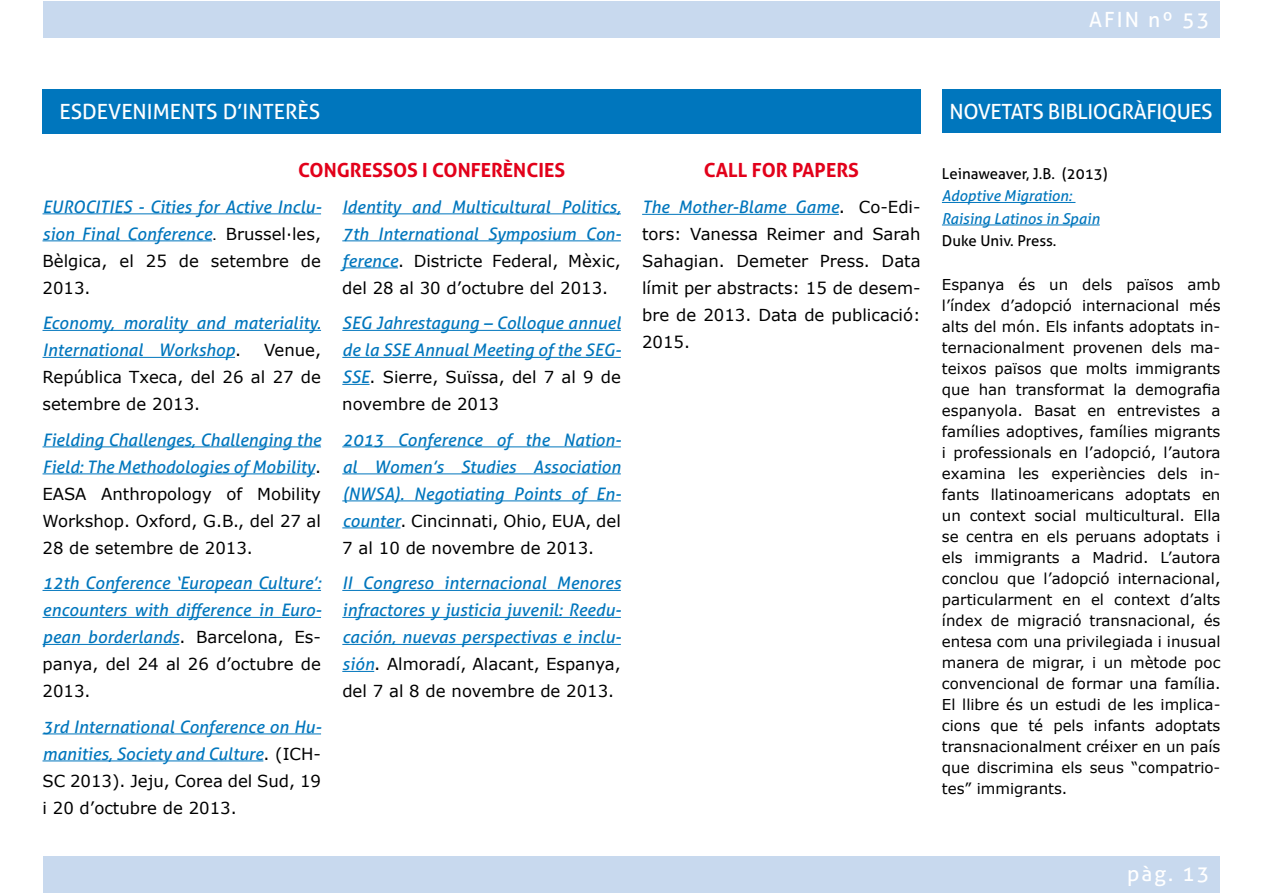
<style>
.page{position:relative;width:1263px;height:893px;background:#fff}
.page>*{position:absolute;margin:0;border:0;box-sizing:border-box;transform-origin:0 0}
.t1{font:21px "Aller";color:#fff}
.t2{font:21px "Aller";letter-spacing:-.02em;color:#fff}
.t3{font:700 19.5px "Aller";color:#e2001a}
.t4{font:italic 17.25px/27px "Aller";color:#0076bd}
.t5{font:16.5px/27px "Verdana";color:#000}
.t6{font:15px/21px "Verdana";color:#000;text-align:justify}
.t7{font:italic 15px/22.5px "Aller";color:#0076bd}
.t8{font:15px "Aller";color:#000}
.s1{font-family:"Aller";font-style:italic;font-size:17.25px;color:#0076bd}
.s2{font-size:17.25px}
.s3{font-family:"Arial";font-style:normal;color:#000}
.s4{font-family:"Verdana";font-style:normal;font-size:16.5px;color:#000}
.s5{font-family:"Verdana";font-style:normal;color:#000}
</style>
<div class="page">
<div style="left:43px;top:1px;width:1177px;height:37px;background:#c8d9ee"></div>
<div style="left:43px;top:856px;width:1177px;height:37px;background:#c8d9ee"></div>
<hr style="left:342px;top:213px;width:279px;height:1px;background:#0076bd">
<hr style="left:342px;top:240px;width:279px;height:1px;background:#0076bd">
<hr style="left:342px;top:267px;width:56px;height:1px;background:#0076bd">
<hr style="left:342px;top:330px;width:279px;height:1px;background:#0076bd">
<hr style="left:342px;top:357px;width:279px;height:1px;background:#0076bd">
<svg style="left:342px;top:384px;width:28px;height:1px"></svg>
<hr style="left:342px;top:446px;width:279px;height:1px;background:#0076bd">
<hr style="left:342px;top:473px;width:279px;height:1px;background:#0076bd">
<hr style="left:342px;top:500px;width:279px;height:1px;background:#0076bd">
<hr style="left:342px;top:527px;width:58px;height:1px;background:#0076bd">
<hr style="left:342px;top:590px;width:279px;height:1px;background:#0076bd">
<hr style="left:342px;top:617px;width:279px;height:1px;background:#0076bd">
<hr style="left:342px;top:644px;width:279px;height:1px;background:#0076bd">
<hr style="left:342px;top:671px;width:32px;height:1px;background:#0076bd">
<hr style="left:43px;top:213px;width:278px;height:1px;background:#0076bd">
<hr style="left:43px;top:240px;width:169px;height:1px;background:#0076bd">
<hr style="left:43px;top:330px;width:278px;height:1px;background:#0076bd">
<hr style="left:43px;top:357px;width:192px;height:1px;background:#0076bd">
<hr style="left:43px;top:446px;width:278px;height:1px;background:#0076bd">
<hr style="left:43px;top:473px;width:272px;height:1px;background:#0076bd">
<hr style="left:43px;top:590px;width:278px;height:1px;background:#0076bd">
<hr style="left:43px;top:617px;width:278px;height:1px;background:#0076bd">
<hr style="left:43px;top:644px;width:136px;height:1px;background:#0076bd">
<hr style="left:43px;top:733px;width:278px;height:1px;background:#0076bd">
<hr style="left:43px;top:760px;width:220px;height:1px;background:#0076bd">
<div style="left:43px;top:89px;width:878px;height:45px;background:#0076bd"></div>
<hr style="left:642px;top:214px;width:197px;height:1px;background:#0076bd">
<div style="left:942px;top:89px;width:278px;height:44px;background:#0076bd"></div>
<hr style="left:942px;top:202px;width:133px;height:1px;background:#0076bd">
<hr style="left:942px;top:225px;width:158px;height:1px;background:#0076bd">
<h1 class="t1" style="left:1089px;top:7px;width:122px">AFIN nº 53</h1>
<h1 class="t1" style="left:60px;top:99px;width:262px">ESDEVENIMENTS D’INTERÈS</h1>
<h2 class="t3" style="left:298px;top:158px;width:268px">CONGRESSOS I CONFERÈNCIES</h2>
<h2 class="t3" style="left:704px;top:158px;width:157px">CALL FOR PAPERS</h2>
<p class="t4" style="left:342px;top:193px;width:280px">Identity and Multicultural Politics,<br>7th International Symposium Con-</p>
<p class="t5" style="left:342px;top:247px;width:280px"><span class="s1">ference</span>. Districte Federal, Mèxic, del 28 al 30 d’octubre del 2013.</p>
<p class="t4" style="left:342px;top:309px;width:280px">SEG Jahrestagung – Colloque annuel de la SSE Annual Meeting of the SEG-</p>
<p class="t5" style="left:342px;top:364px;width:280px"><span class="s1">SSE</span>. Sierre, Suïssa, del 7 al 9 de novembre de 2013</p>
<p class="t4" style="left:342px;top:426px;width:280px;text-align:justify">2013 Conference of the Nation&shy;al Women’s Studies Association (NWSA). Negotiating Points of En-</p>
<p class="t5" style="left:342px;top:507px;width:280px"><span class="s1">counter</span>. Cincinnati, Ohio, EUA, del<br>7 al 10 de novembre de 2013.</p>
<p class="t4" style="left:342px;top:569px;width:280px;text-align:justify">II Congreso internacional Menores infractores y justicia juvenil: Reedu&shy;cación, nuevas perspectivas e inclu-</p>
<p class="t5" style="left:342px;top:651px;width:280px"><span class="s1">sión</span><span class="s2">.</span> Almoradí, Alacant, Espanya, del 7 al 8 de novembre de 2013.</p>
<p class="t4" style="left:43px;top:193px;width:280px">EUROCITIES - Cities for Active Inclu&shy;sion Final Conference<span class="s3">.</span> <span class="s4">Brussel·les,</span></p>
<p class="t5" style="left:43px;top:247px;width:280px">Bèlgica, el 25 de setembre de<br>2013.</p>
<p class="t4" style="left:43px;top:309px;width:280px">Economy, morality and materiality.<br>International Workshop<span class="s4">.</span></p>
<p class="t4" style="left:642px;top:193px;width:280px">The Mother-Blame Game<span class="s5">.</span> <span class="s4">Co-Edi-</span></p>
<p class="t5" style="left:642px;top:221px;width:280px;text-align:justify">tors: Vanessa Reimer and Sarah Sahagian. Demeter Press. Data límit per abstracts: 15 de desem&shy;bre de 2013. Data de publicació:<br>2015.</p>
<p class="t5" style="left:43px;top:337px;width:280px;text-align:justify;text-indent:221px">Venue, República Txeca, del 26 al 27 de setembre de 2013.</p>
<p class="t4" style="left:43px;top:426px;width:280px">Fielding Challenges, Challenging the<br>Field: The Methodologies of Mobility<span class="s4">.</span></p>
<p class="t5" style="left:43px;top:480px;width:280px;text-align:justify">EASA Anthropology of Mobility Workshop. Oxford, G.B., del 27 al 28 de setembre de 2013.</p>
<p class="t4" style="left:43px;top:569px;width:280px;text-align:justify">12th Conference ‘European Culture’: encounters with difference in Euro&shy;pean borderlands<span class="s4">. Barcelona, Es-</span></p>
<p class="t5" style="left:43px;top:651px;width:280px">panya, del 24 al 26 d’octubre de<br>2013.</p>
<p class="t4" style="left:43px;top:713px;width:280px">3rd International Conference on Hu&shy;manities, Society and Culture<span class="s4">. (ICH-</span></p>
<p class="t5" style="left:43px;top:767px;width:280px">SC 2013). Jeju, Corea del Sud, 19 i 20 d’octubre de 2013.</p>
<h1 class="t2" style="left:950px;top:99px;width:265px">NOVETATS BIBLIOGRÀFIQUES</h1>
<p class="t8" style="left:942px;top:164px;width:167px">Leinaweaver, J.B. (2013)</p>
<p class="t7" style="left:942px;top:185px;width:159px">Adoptive Migration:<br>Raising Latinos in Spain</p>
<p class="t8" style="left:942px;top:232px;width:116px">Duke Univ. Press.</p>
<p class="t6" style="left:942px;top:274px;width:280px">Espanya és un dels països amb l’índex d’adopció internacional més alts del món. Els infants adoptats in&shy;ternacionalment provenen dels ma&shy;teixos països que molts immigrants que han transformat la demografia espanyola. Basat en entrevistes a famílies adoptives, famílies migrants i professionals en l’adopció, l’autora examina les experiències dels in&shy;fants llatinoamericans adoptats en un context social multicultural. Ella se centra en els peruans adoptats i els immigrants a Madrid. L’autora conclou que l’adopció internacional, particularment en el context d’alts índex de migració transnacional, és entesa com una privilegiada i inusual manera de migrar, i un mètode poc convencional de formar una família.<br>El llibre és un estudi de les implica&shy;cions que té pels infants adoptats transnacionalment créixer en un país que discrimina els seus “compatrio&shy;tes” immigrants.</p>
<h1 class="t1" style="left:1127px;top:861px;width:84px">pàg. 13</h1>
</div>
